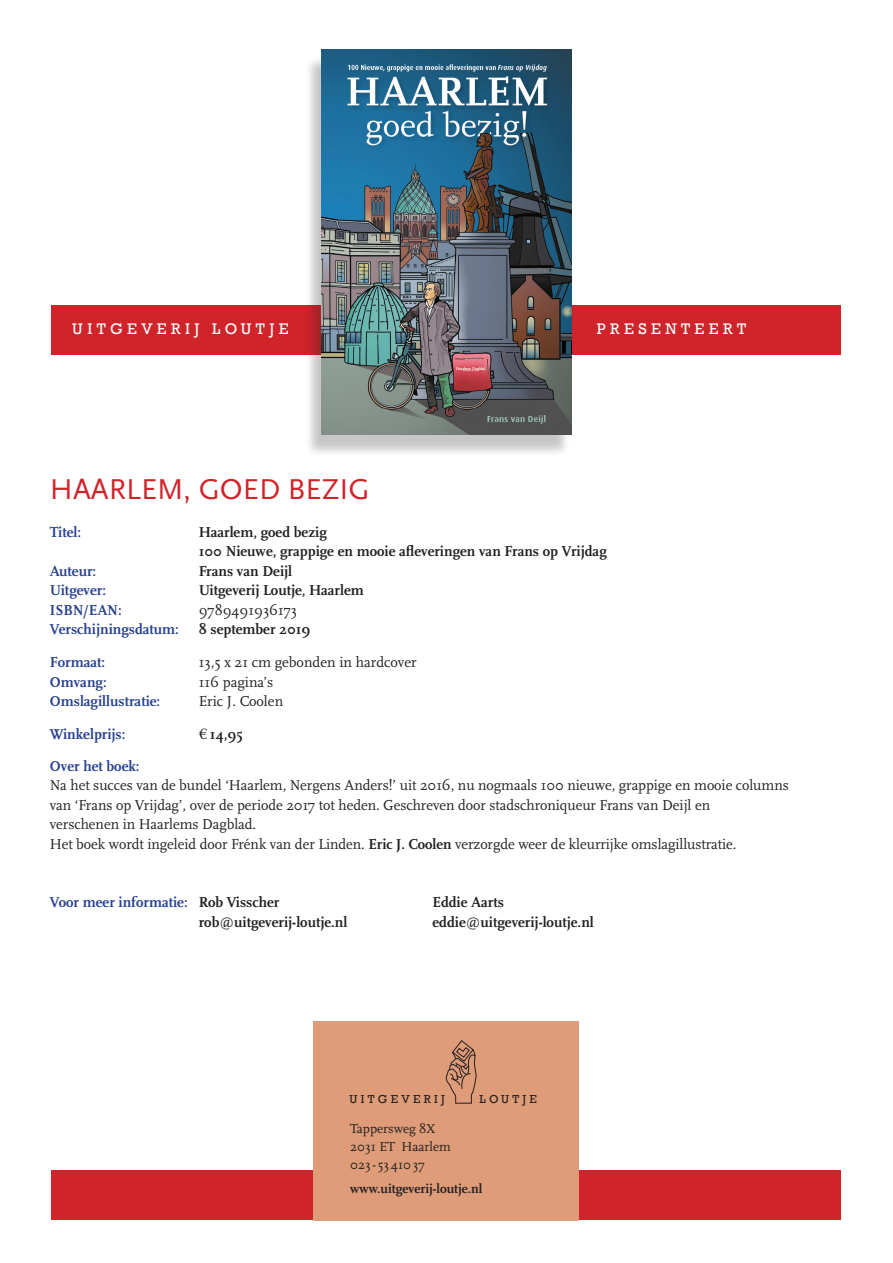
<style>
.page{position:relative;width:893px;height:1263px;background:#fff}
.page>*{position:absolute;margin:0;border:0;box-sizing:border-box;transform-origin:0 0}
.t1{font:30px "Scala Sans";color:#d1232a}
.t2{font:15.75px "Rockwell";letter-spacing:.28em;color:#fff}
.t3{font:15px/19.5px "Scala";letter-spacing:-.005em;color:#231f20}
.t4{font:700 15px/19.5px "Scala";color:#231f20}
.t5{font:700 15px "Scala";color:#253f8e}
.t6{font:13.5px "Scala";color:#231f20}
.t7{font:700 13.5px "Scala";color:#231f20}
.t8{font:11.85px "Rockwell";letter-spacing:.28em;color:#231f20}
.s1{font-family:"Linotype Euro Font Rto S";font-weight:400}
.s2{font-weight:700}
.s3{color:#231f20}
</style>
<div class="page">
<div style="left:52px;top:1170px;width:789px;height:50px;background:#d1232a"></div>
<div style="left:52px;top:305px;width:789px;height:49px;background:#d1232a"></div>
<div style="left:314px;top:1021px;width:265px;height:199px;background:#de9c79"></div>
<svg style="left:445px;top:1040px;width:32px;height:64px"></svg>
<div style="left:305px;top:56px;width:266px;height:401px;background:#231f20;opacity:.25"></div>
<img style="left:322px;top:50px;width:249px;height:384px">
<p class="t2" style="left:72px;top:320px;width:218px">UITGEVERIJ LOUTJE</p>
<p class="t2" style="left:597px;top:320px;width:151px">PRESENTEERT</p>
<p class="t1" style="left:50px;top:473px;width:321px">HAARLEM, GOED BEZIG</p>
<p class="t5" style="left:50px;top:523px;width:33px">Titel:</p>
<p class="t4" style="left:199px;top:522px;width:409px">Haarlem, goed bezig<br>100 Nieuwe, grappige en mooie afleveringen van Frans op Vrijdag</p>
<p class="t5" style="left:50px;top:562px;width:48px">Auteur:</p>
<p class="t4" style="left:199px;top:561px;width:95px">Frans van Deijl</p>
<p class="t5" style="left:50px;top:582px;width:58px">Uitgever:</p>
<p class="t4" style="left:199px;top:581px;width:167px">Uitgeverij Loutje, Haarlem</p>
<p class="t5" style="left:50px;top:601px;width:73px">ISBN/EAN:</p>
<p class="t3" style="left:199px;top:600px;width:100px">9789491936173</p>
<p class="t5" style="left:50px;top:621px;width:131px">Verschijningsdatum:</p>
<p class="t4" style="left:199px;top:620px;width:113px">8 september 2019</p>
<p class="t5" style="left:50px;top:654px;width:57px">Formaat:</p>
<p class="t3" style="left:199px;top:653px;width:220px">13,5 x 21 cm gebonden in hardcover</p>
<p class="t5" style="left:50px;top:673px;width:58px">Omvang:</p>
<p class="t3" style="left:199px;top:672px;width:76px">116 pagina’s</p>
<p class="t5" style="left:50px;top:693px;width:112px">Omslagillustratie:</p>
<p class="t3" style="left:199px;top:692px;width:86px">Eric J. Coolen</p>
<p class="t5" style="left:50px;top:726px;width:77px">Winkelprijs:</p>
<p class="t4" style="left:199px;top:725px;width:45px"><span class="s1">s</span> 14,95</p>
<p class="t5" style="left:50px;top:757px;width:91px">Over het boek:</p>
<p class="t3" style="left:50px;top:776px;width:740px">Na het succes van de bundel ‘Haarlem, Nergens Anders!’ uit 2016, nu nogmaals 100 nieuwe, grappige en mooie columns van ‘Frans op Vrijdag’, over de periode 2017 tot heden. Geschreven door stadschroniqueur Frans van Deijl en<br>verschenen in Haarlems Dagblad.</p>
<p class="t3" style="left:50px;top:834px;width:688px">Het boek wordt ingeleid door Frénk van der Linden. <span class="s2">Eric J. Coolen</span> verzorgde weer de kleurrijke omslagillustratie.</p>
<p class="t5" style="left:50px;top:894px;width:231px">Voor meer informatie: <span class="s3">Rob Visscher</span></p>
<p class="t4" style="left:432px;top:893px;width:73px">Eddie Aarts</p>
<p class="t4" style="left:199px;top:912px;width:150px">rob@uitgeverij-loutje.nl</p>
<p class="t4" style="left:432px;top:912px;width:163px">eddie@uitgeverij-loutje.nl</p>
<p class="t8" style="left:349px;top:1092px;width:97px">UITGEVERIJ</p>
<p class="t8" style="left:480px;top:1092px;width:59px">LOUTJE</p>
<p class="t6" style="left:350px;top:1121px;width:87px">Tappersweg 8X</p>
<p class="t6" style="left:350px;top:1139px;width:102px">2031 ET Haarlem</p>
<p class="t6" style="left:350px;top:1157px;width:76px">023 - 53 410 37</p>
<p class="t7" style="left:350px;top:1181px;width:134px">www.uitgeverij-loutje.nl</p>
</div>
